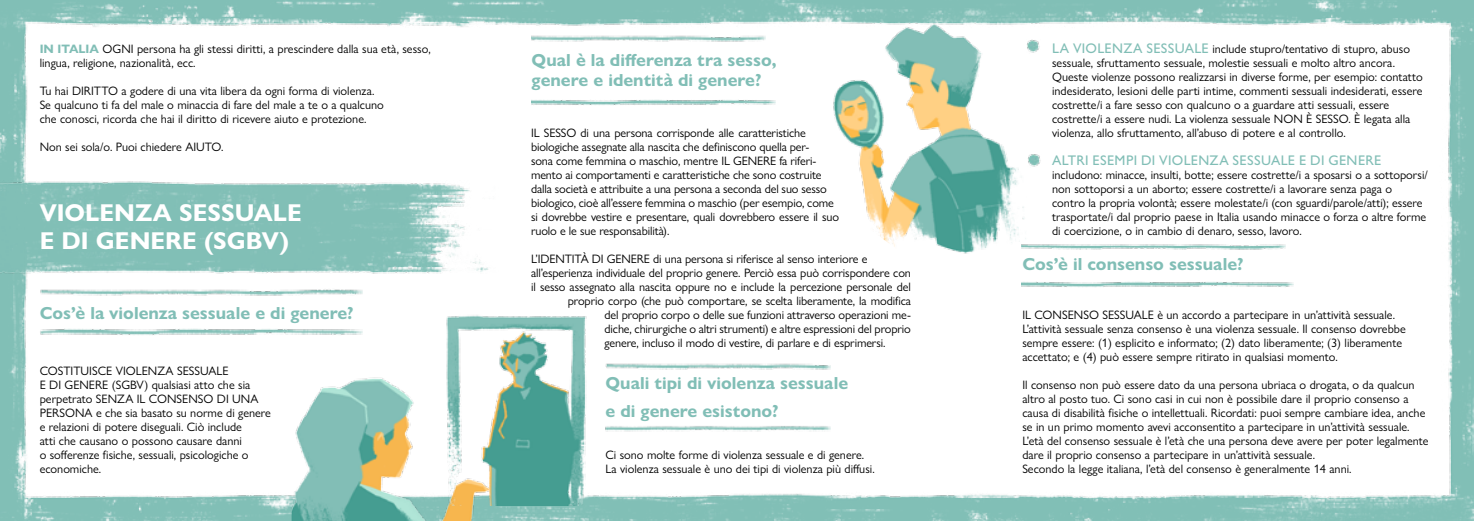
<style>
.page{position:relative;width:1474px;height:521px;background:#fff}
.page>*{position:absolute;margin:0;border:0;box-sizing:border-box;transform-origin:0 0}
.t1{font:700 24.5px/28px "Gill Sans Nova";color:#fff}
.t2{font:700 17.5px/19.2px "Gill Sans Nova";color:#81beb6}
.t3{font:500 14px "Gill Sans Nova";letter-spacing:.025em;color:#81beb6}
.t4{font:12.25px/14px "Gill Sans Nova";color:#000}
.s1{font-weight:700;color:#81beb6}
.s2{font-weight:500;font-size:14px;color:#81beb6}
</style>
<div class="page">
<img style="left:0;top:0;width:1473px;height:521px">
<img style="left:0;top:180px;width:498px;height:93px">
<img style="left:783px;top:12px;width:294px;height:279px">
<img style="left:291px;top:338px;width:214px;height:183px">
<img style="left:40px;top:286px;width:323px;height:11px">
<img style="left:1021px;top:241px;width:264px;height:10px">
<img style="left:40px;top:329px;width:323px;height:6px">
<img style="left:1021px;top:281px;width:272px;height:7px">
<img style="left:433px;top:287px;width:165px;height:218px">
<img style="left:604px;top:421px;width:226px;height:13px">
<img style="left:604px;top:361px;width:226px;height:10px">
<img style="left:1027px;top:154px;width:14px;height:14px">
<img style="left:531px;top:33px;width:234px;height:10px">
<img style="left:531px;top:99px;width:244px;height:6px">
<img style="left:1026px;top:40px;width:14px;height:13px">
<p class="t4" style="left:40px;top:42px;width:392px"><span class="s1">IN ITALIA</span> OGNI persona ha gli stessi diritti, a prescindere dalla sua età, sesso, lingua, religione, nazionalità, ecc.</p>
<p class="t4" style="left:40px;top:84px;width:346px">Tu hai DIRITTO a godere di una vita libera da ogni forma di violenza.<br>Se qualcuno ti fa del male o minaccia di fare del male a te o a qualcuno che conosci, ricorda che hai il diritto di ricevere aiuto e protezione.</p>
<p class="t4" style="left:40px;top:140px;width:185px">Non sei sola/o. Puoi chiedere AIUTO.</p>
<h1 class="t1" style="left:40px;top:198px;width:264px">VIOLENZA SESSUALE<br>E DI GENERE (SGBV)</h1>
<h2 class="t2" style="left:40px;top:303px;width:315px">Cos’è la violenza sessuale e di genere?</h2>
<p class="t4" style="left:40px;top:364px;width:233px">COSTITUISCE VIOLENZA SESSUALE<br>E DI GENERE (SGBV) qualsiasi atto che sia perpetrato SENZA IL CONSENSO DI UNA PERSONA e che sia basato su norme di genere e relazioni di potere diseguali. Ciò include<br>atti che causano o possono causare danni<br>o sofferenze fisiche, sessuali, psicologiche o economiche.</p>
<h2 class="t2" style="left:531px;top:51px;width:247px">Qual è la differenza tra sesso, genere e identità di genere?</h2>
<p class="t4" style="left:531px;top:126px;width:310px">IL SESSO di una persona corrisponde alle caratteristiche biologiche assegnate alla nascita che definiscono quella per-<br>sona come femmina o maschio, mentre IL GENERE fa riferi&shy;mento ai comportamenti e caratteristiche che sono costruite dalla società e attribuite a una persona a seconda del suo sesso biologico, cioè all’essere femmina o maschio (per esempio, come si dovrebbe vestire e presentare, quali dovrebbero essere il suo ruolo e le sue responsabilità).</p>
<p class="t4" style="left:531px;top:252px;width:338px">L’IDENTITÀ DI GENERE di una persona si riferisce al senso interiore e</p>
<p class="t4" style="left:531px;top:266px;width:381px">all’esperienza individuale del proprio genere. Perciò essa può corrispondere con</p>
<p class="t4" style="left:531px;top:280px;width:381px">il sesso assegnato alla nascita oppure no e include la percezione personale del</p>
<p class="t4" style="left:568px;top:294px;width:345px">proprio corpo (che può comportare, se scelta liberamente, la modifica</p>
<p class="t4" style="left:604px;top:308px;width:308px">del proprio corpo o delle sue funzioni attraverso operazioni me-</p>
<p class="t4" style="left:604px;top:322px;width:308px">diche, chirurgiche o altri strumenti) e altre espressioni del proprio</p>
<p class="t4" style="left:604px;top:336px;width:282px">genere, incluso il modo di vestire, di parlare e di esprimersi.</p>
<h2 class="t2" style="left:605px;top:369px;width:244px;line-height:28px">Quali tipi di violenza sessuale e di genere esistono?</h2>
<p class="t4" style="left:605px;top:448px;width:271px">Ci sono molte forme di violenza sessuale e di genere.<br>La violenza sessuale è uno dei tipi di violenza più diffusi.</p>
<p class="t4" style="left:1052px;top:42px;width:372px"><span class="s2">LA VIOLENZA SESSUALE</span> include stupro/tentativo di stupro, abuso sessuale, sfruttamento sessuale, molestie sessuali e molto altro ancora.<br>Queste violenze possono realizzarsi in diverse forme, per esempio: contatto indesiderato, lesioni delle parti intime, commenti sessuali indesiderati, essere costrette/i a fare sesso con qualcuno o a guardare atti sessuali, essere costrette/i a essere nudi. La violenza sessuale NON È SESSO. È legata alla violenza, allo sfruttamento, all’abuso di potere e al controllo.</p>
<p class="t3" style="left:1052px;top:152px;width:331px">ALTRI ESEMPI DI VIOLENZA SESSUALE E DI GENERE</p>
<p class="t4" style="left:1052px;top:168px;width:377px">includono: minacce, insulti, botte; essere costrette/i a sposarsi o a sottoporsi/ non sottoporsi a un aborto; essere costrette/i a lavorare senza paga o contro la propria volontà; essere molestate/i (con sguardi/parole/atti); essere trasportate/i dal proprio paese in Italia usando minacce o forza o altre forme di coercizione, o in cambio di denaro, sesso, lavoro.</p>
<h2 class="t2" style="left:1022px;top:254px;width:223px">Cos’è il consenso sessuale?</h2>
<p class="t4" style="left:1022px;top:308px;width:385px">IL CONSENSO SESSUALE è un accordo a partecipare in un’attività sessuale.<br>L’attività sessuale senza consenso è una violenza sessuale. Il consenso dovrebbe sempre essere: (1) esplicito e informato; (2) dato liberamente; (3) liberamente accettato; e (4) può essere sempre ritirato in qualsiasi momento.</p>
<p class="t4" style="left:1022px;top:378px;width:408px">Il consenso non può essere dato da una persona ubriaca o drogata, o da qualcun altro al posto tuo. Ci sono casi in cui non è possibile dare il proprio consenso a causa di disabilità fisiche o intellettuali. Ricordati: puoi sempre cambiare idea, anche se in un primo momento avevi acconsentito a partecipare in un’attività sessuale.<br>L’età del consenso sessuale è l’età che una persona deve avere per poter legalmente dare il proprio consenso a partecipare in un’attività sessuale.<br>Secondo la legge italiana, l’età del consenso è generalmente 14 anni.</p>
</div>
